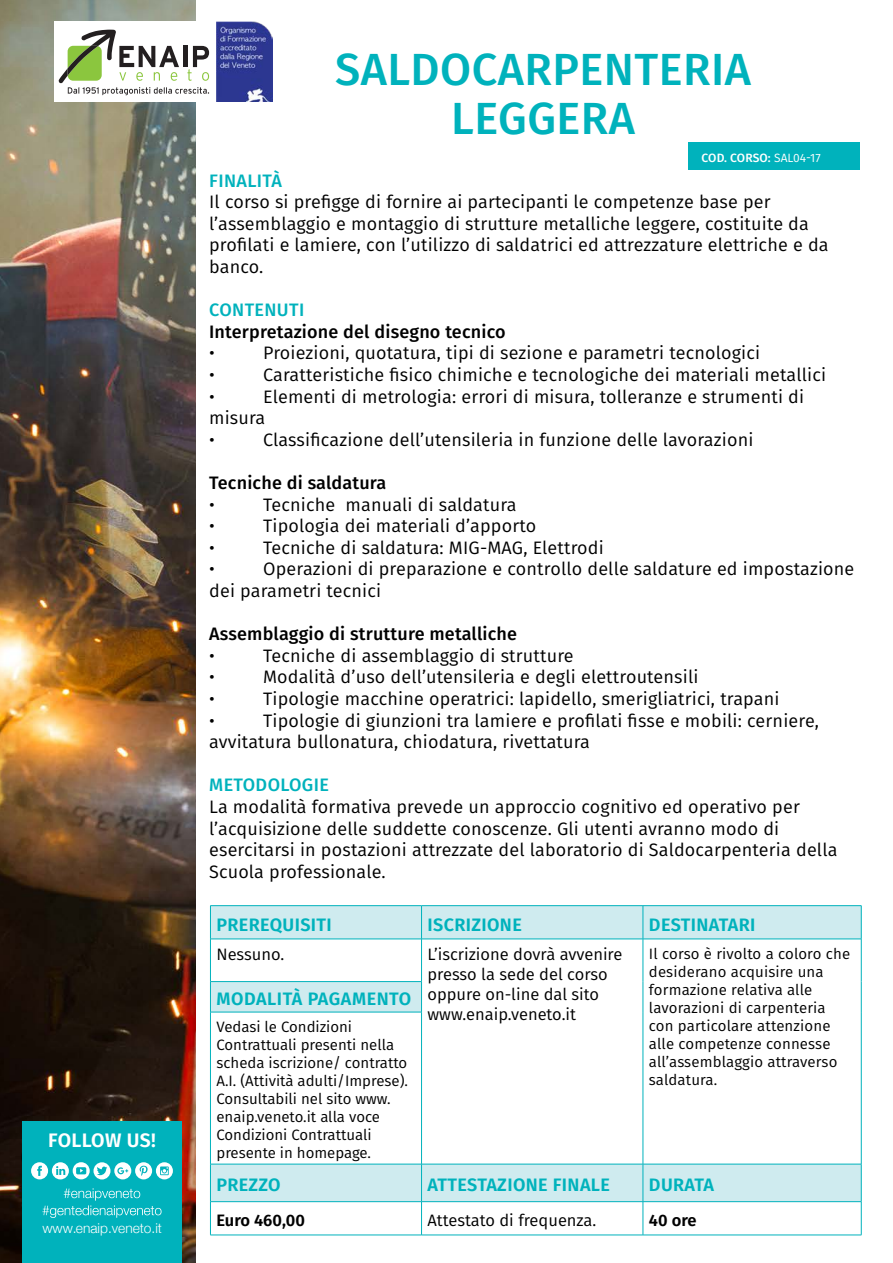
<style>
.page{position:relative;width:893px;height:1263px;background:#fff}
.page>*{position:absolute;margin:0;border:0;box-sizing:border-box;transform-origin:0 0}
.t1{font:500 45px "Fira Sans";letter-spacing:.01em;color:#00b2bc}
.t2{font:600 19.5px "Fira Sans";letter-spacing:.015em;color:#fff}
.t3{font:18px/21.6px "Fira Sans";letter-spacing:.01em;color:#000}
.t4{font:500 18px "Fira Sans";letter-spacing:.01em;color:#000}
.t5{font:600 18px "Fira Sans";letter-spacing:.02em;color:#00b2bc}
.t6{font:500 18px "Fira Sans";letter-spacing:.02em;color:#00b2bc}
.t7{font:16.5px/19.8px "Fira Sans";color:#000}
.t8{font:600 16.5px "Fira Sans";color:#000}
.t9{font:15px/18px "Fira Sans";color:#000}
.t10{font:300 13.8px "Helvetica Neue";color:#fff}
.t11{font:500 12px "Fira Sans";letter-spacing:.005em;color:#fff}
.s1{font-weight:400}
</style>
<div class="page">
<div style="left:688px;top:143px;width:172px;height:27px;background:#00b2bc"></div>
<svg style="left:211px;top:906px;width:650px;height:295px"></svg>
<hr style="left:210px;top:905px;width:212px;height:1px;background:#00b2bc">
<hr style="left:210px;top:906px;width:1px;height:33px;background:#00b2bc">
<hr style="left:422px;top:905px;width:221px;height:1px;background:#00b2bc">
<hr style="left:421px;top:906px;width:1px;height:33px;background:#00b2bc">
<hr style="left:643px;top:905px;width:218px;height:1px;background:#00b2bc">
<hr style="left:643px;top:906px;width:1px;height:33px;background:#00b2bc">
<hr style="left:861px;top:906px;width:1px;height:33px;background:#00b2bc">
<hr style="left:210px;top:939px;width:212px;height:1px;background:#00b2bc">
<hr style="left:210px;top:939px;width:1px;height:42px;background:#00b2bc">
<hr style="left:422px;top:939px;width:221px;height:1px;background:#00b2bc">
<hr style="left:421px;top:939px;width:1px;height:42px;background:#00b2bc">
<hr style="left:643px;top:939px;width:218px;height:1px;background:#00b2bc">
<hr style="left:643px;top:939px;width:1px;height:42px;background:#00b2bc">
<hr style="left:861px;top:939px;width:1px;height:42px;background:#00b2bc">
<hr style="left:210px;top:981px;width:212px;height:1px;background:#00b2bc">
<hr style="left:210px;top:982px;width:1px;height:30px;background:#00b2bc">
<hr style="left:421px;top:982px;width:1px;height:30px;background:#00b2bc">
<hr style="left:643px;top:981px;width:1px;height:31px;background:#00b2bc">
<hr style="left:861px;top:981px;width:1px;height:31px;background:#00b2bc">
<hr style="left:210px;top:1012px;width:212px;height:1px;background:#00b2bc">
<hr style="left:210px;top:1012px;width:1px;height:152px;background:#00b2bc">
<hr style="left:421px;top:1012px;width:1px;height:152px;background:#00b2bc">
<hr style="left:643px;top:1012px;width:1px;height:152px;background:#00b2bc">
<hr style="left:861px;top:1012px;width:1px;height:152px;background:#00b2bc">
<hr style="left:210px;top:1164px;width:212px;height:1px;background:#00b2bc">
<hr style="left:210px;top:1164px;width:1px;height:37px;background:#00b2bc">
<hr style="left:422px;top:1164px;width:221px;height:1px;background:#00b2bc">
<hr style="left:421px;top:1164px;width:1px;height:37px;background:#00b2bc">
<hr style="left:643px;top:1164px;width:218px;height:1px;background:#00b2bc">
<hr style="left:643px;top:1164px;width:1px;height:37px;background:#00b2bc">
<hr style="left:861px;top:1164px;width:1px;height:37px;background:#00b2bc">
<hr style="left:210px;top:1201px;width:212px;height:1px;background:#00b2bc">
<hr style="left:210px;top:1202px;width:1px;height:33px;background:#00b2bc">
<hr style="left:422px;top:1201px;width:221px;height:1px;background:#00b2bc">
<hr style="left:421px;top:1202px;width:1px;height:33px;background:#00b2bc">
<hr style="left:643px;top:1201px;width:218px;height:1px;background:#00b2bc">
<hr style="left:643px;top:1202px;width:1px;height:33px;background:#00b2bc">
<hr style="left:861px;top:1202px;width:1px;height:33px;background:#00b2bc">
<hr style="left:210px;top:1235px;width:212px;height:1px;background:#00b2bc">
<hr style="left:422px;top:1235px;width:221px;height:1px;background:#00b2bc">
<hr style="left:643px;top:1235px;width:218px;height:1px;background:#00b2bc">
<img style="left:0;top:0;width:196px;height:1263px">
<div style="left:54px;top:22px;width:163px;height:80px;background:#fff"></div>
<svg style="left:58px;top:30px;width:151px;height:65px"></svg>
<img style="left:217px;top:21px;width:55px;height:81px">
<div style="left:22px;top:1121px;width:160px;height:142px;background:#00b2bc"></div>
<svg style="left:31px;top:1162px;width:142px;height:17px"></svg>
<svg style="left:42px;top:1188px;width:120px;height:30px"></svg>
<p class="t2" style="left:48px;top:1124px;width:109px">FOLLOW US!</p>
<p class="t10" style="left:42px;top:1216px;width:121px">www.enaip.veneto.it</p>
<p class="t1" style="left:335px;top:33px;width:417px">SALDOCARPENTERIA</p>
<p class="t1" style="left:451px;top:82px;width:185px">LEGGERA</p>
<p class="t11" style="left:702px;top:148px;width:121px">COD. CORSO: <span class="s1">SAL04-17</span></p>
<p class="t6" style="left:209px;top:166px;width:74px">FINALITÀ</p>
<p class="t3" style="left:209px;top:191px;width:621px">Il corso si prefigge di fornire ai partecipanti le competenze base per l’assemblaggio e montaggio di strutture metalliche leggere, costituite da profilati e lamiere, con l’utilizzo di saldatrici ed attrezzature elettriche e da banco.</p>
<p class="t6" style="left:209px;top:295px;width:97px">CONTENUTI</p>
<p class="t4" style="left:209px;top:317px;width:298px">Interpretazione del disegno tecnico</p>
<p class="t3" style="left:209px;top:342px;width:7px">•</p>
<p class="t3" style="left:263px;top:342px;width:498px">Proiezioni, quotatura, tipi di sezione e parametri tecnologici</p>
<p class="t3" style="left:209px;top:363px;width:7px">•</p>
<p class="t3" style="left:263px;top:363px;width:564px">Caratteristiche fisico chimiche e tecnologiche dei materiali metallici</p>
<p class="t3" style="left:209px;top:385px;width:7px">•</p>
<p class="t3" style="left:209px;top:385px;width:596px;text-indent:54px">Elementi di metrologia: errori di misura, tolleranze e strumenti di misura</p>
<p class="t3" style="left:209px;top:428px;width:7px">•</p>
<p class="t3" style="left:263px;top:428px;width:492px">Classificazione dell’utensileria in funzione delle lavorazioni</p>
<p class="t4" style="left:209px;top:468px;width:179px">Tecniche di saldatura</p>
<p class="t3" style="left:209px;top:493px;width:7px">•</p>
<p class="t3" style="left:263px;top:493px;width:255px">Tecniche manuali di saldatura</p>
<p class="t3" style="left:209px;top:515px;width:7px">•</p>
<p class="t3" style="left:263px;top:515px;width:275px">Tipologia dei materiali d’apporto</p>
<p class="t3" style="left:209px;top:536px;width:7px">•</p>
<p class="t3" style="left:263px;top:536px;width:342px">Tecniche di saldatura: MIG-MAG, Elettrodi</p>
<p class="t3" style="left:209px;top:558px;width:7px">•</p>
<p class="t3" style="left:209px;top:558px;width:647px;text-indent:54px">Operazioni di preparazione e controllo delle saldature ed impostazione dei parametri tecnici</p>
<p class="t4" style="left:209px;top:619px;width:309px">Assemblaggio di strutture metalliche</p>
<p class="t3" style="left:209px;top:644px;width:7px">•</p>
<p class="t3" style="left:263px;top:644px;width:312px">Tecniche di assemblaggio di strutture</p>
<p class="t3" style="left:209px;top:666px;width:7px">•</p>
<p class="t3" style="left:263px;top:666px;width:437px">Modalità d’uso dell’utensileria e degli elettroutensili</p>
<p class="t3" style="left:209px;top:687px;width:7px">•</p>
<p class="t3" style="left:263px;top:687px;width:518px">Tipologie macchine operatrici: lapidello, smerigliatrici, trapani</p>
<p class="t3" style="left:209px;top:709px;width:7px">•</p>
<p class="t3" style="left:209px;top:709px;width:611px;text-indent:54px">Tipologie di giunzioni tra lamiere e profilati fisse e mobili: cerniere, avvitatura bullonatura, chiodatura, rivettatura</p>
<p class="t6" style="left:209px;top:771px;width:121px">METODOLOGIE</p>
<p class="t3" style="left:209px;top:795px;width:630px">La modalità formativa prevede un approccio cognitivo ed operativo per l’acquisizione delle suddette conoscenze. Gli utenti avranno modo di esercitarsi in postazioni attrezzate del laboratorio di Saldocarpenteria della Scuola professionale.</p>
<p class="t5" style="left:216px;top:910px;width:117px">PREREQUISITI</p>
<p class="t5" style="left:428px;top:910px;width:96px">ISCRIZIONE</p>
<p class="t5" style="left:649px;top:910px;width:108px">DESTINATARI</p>
<p class="t7" style="left:216px;top:944px;width:69px">Nessuno.</p>
<p class="t7" style="left:428px;top:944px;width:196px">L’iscrizione dovrà avvenire presso la sede del corso oppure on-line dal sito www.enaip.veneto.it</p>
<p class="t9" style="left:649px;top:944px;width:203px">Il corso è rivolto a coloro che</p>
<p class="t9" style="left:649px;top:962px;width:190px">desiderano acquisire una formazione relativa alle lavorazioni di carpenteria con particolare attenzione alle competenze connesse all’assemblaggio attraverso saldatura.</p>
<p class="t5" style="left:217px;top:984px;width:196px">MODALITÀ PAGAMENTO</p>
<p class="t9" style="left:216px;top:1017px;width:193px">Vedasi le Condizioni<br>Contrattuali presenti nella scheda iscrizione/ contratto<br>A.I. (Attività adulti/Imprese).<br>Consultabili nel sito www. enaip.veneto.it alla voce<br>Condizioni Contrattuali presente in homepage.</p>
<p class="t5" style="left:216px;top:1170px;width:66px">PREZZO</p>
<p class="t5" style="left:428px;top:1170px;width:184px">ATTESTAZIONE FINALE</p>
<p class="t5" style="left:649px;top:1170px;width:67px">DURATA</p>
<p class="t8" style="left:216px;top:1207px;width:90px">Euro 460,00</p>
<p class="t7" style="left:428px;top:1210px;width:170px">Attestato di frequenza.</p>
<p class="t8" style="left:649px;top:1207px;width:49px">40 ore</p>
</div>
